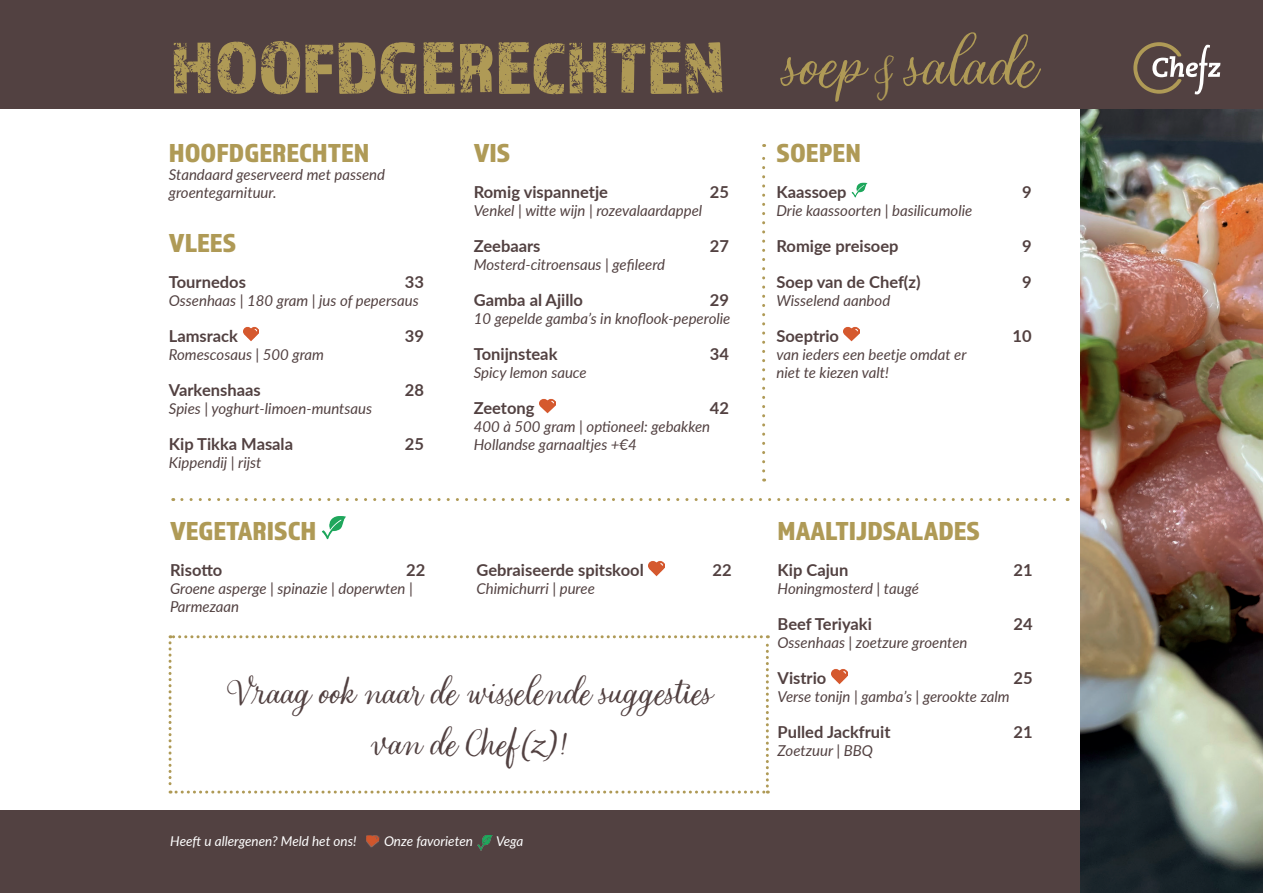
<style>
.page{position:relative;width:1263px;height:893px;background:#fff}
.page>*{position:absolute;margin:0;border:0;box-sizing:border-box;transform-origin:0 0}
.t1{font:75px "Almaq Rough";color:#af9a56}
.t2{font:75px "Looking Flowers Script";color:#af9a56}
.t3{font:42px/51px "Looking Flowers Script";color:#524141;text-align:center}
.t4{font:27px "Almaq Refined";color:#af9a56}
.t5{font:700 16.5px "Lato";color:#524141}
.t6{font:italic 15px/18px "Lato";color:#524141}
.t7{font:italic 13.5px "Lato";color:#fff}
.s1{font-family:"Alana"}
.s2{font-size:48px}
</style>
<div class="page">
<div style="left:0;top:810px;width:1263px;height:83px;background:#524141"></div>
<img style="left:1081px;top:108px;width:182px;height:785px">
<div style="left:0;top:0;width:1263px;height:108px;background:#524141"></div>
<svg style="left:169px;top:635px;width:600px;height:159px"></svg>
<svg style="left:1133px;top:42px;width:87px;height:52px"></svg>
<img style="left:243px;top:327px;width:16px;height:14px">
<img style="left:539px;top:399px;width:16px;height:15px">
<img style="left:851px;top:183px;width:16px;height:15px">
<img style="left:844px;top:327px;width:16px;height:15px">
<img style="left:831px;top:669px;width:16px;height:15px">
<svg style="left:182px;top:498px;width:886px;height:3px"></svg>
<img style="left:322px;top:516px;width:24px;height:24px">
<img style="left:649px;top:561px;width:15px;height:15px">
<svg style="left:762px;top:144px;width:3px;height:327px"></svg>
<img style="left:366px;top:835px;width:14px;height:13px">
<img style="left:477px;top:835px;width:16px;height:15px">
<h1 class="t1" style="left:171px;top:23px;width:556px">HOOFDGERECHTEN</h1>
<h3 class="t4" style="left:169px;top:137px;width:202px">HOOFDGERECHTEN</h3>
<p class="t6" style="left:169px;top:165px;width:218px">Standaard geserveerd met passend groentegarnituur.</p>
<h3 class="t4" style="left:169px;top:227px;width:69px">VLEES</h3>
<p class="t5" style="left:169px;top:270px;width:79px">Tournedos</p>
<p class="t5" style="left:405px;top:270px;width:21px">33</p>
<p class="t6" style="left:169px;top:291px;width:251px">Ossenhaas | 180 gram | jus of pepersaus</p>
<p class="t5" style="left:169px;top:324px;width:71px">Lamsrack</p>
<p class="t5" style="left:405px;top:324px;width:21px">39</p>
<p class="t6" style="left:169px;top:345px;width:157px">Romescosaus | 500 gram</p>
<p class="t5" style="left:169px;top:378px;width:93px">Varkenshaas</p>
<p class="t5" style="left:405px;top:378px;width:21px">28</p>
<p class="t6" style="left:169px;top:399px;width:205px">Spies | yoghurt-limoen-muntsaus</p>
<p class="t5" style="left:169px;top:432px;width:126px">Kip Tikka Masala</p>
<p class="t5" style="left:405px;top:432px;width:21px">25</p>
<p class="t6" style="left:169px;top:453px;width:94px">Kippendij | rijst</p>
<h3 class="t4" style="left:170px;top:515px;width:148px">VEGETARISCH</h3>
<p class="t5" style="left:170px;top:558px;width:54px">Risotto</p>
<p class="t5" style="left:406px;top:558px;width:21px">22</p>
<p class="t6" style="left:170px;top:579px;width:244px">Groene asperge | spinazie | doperwten |<br>Parmezaan</p>
<h3 class="t4" style="left:474px;top:137px;width:38px">VIS</h3>
<p class="t5" style="left:474px;top:180px;width:136px">Romig vispannetje</p>
<p class="t5" style="left:710px;top:180px;width:21px">25</p>
<p class="t6" style="left:474px;top:201px;width:230px">Venkel | witte wijn | rozevalaardappel</p>
<p class="t5" style="left:474px;top:234px;width:68px">Zeebaars</p>
<p class="t5" style="left:710px;top:234px;width:21px">27</p>
<p class="t6" style="left:474px;top:255px;width:193px">Mosterd-citroensaus | gefileerd</p>
<p class="t5" style="left:474px;top:288px;width:111px">Gamba al Ajillo</p>
<p class="t5" style="left:710px;top:288px;width:21px">29</p>
<p class="t6" style="left:474px;top:309px;width:258px">10 gepelde gamba’s in knoflook-peperolie</p>
<p class="t5" style="left:474px;top:342px;width:85px">Tonijnsteak</p>
<p class="t5" style="left:710px;top:342px;width:21px">34</p>
<p class="t6" style="left:474px;top:363px;width:115px">Spicy lemon sauce</p>
<p class="t5" style="left:474px;top:396px;width:62px">Zeetong</p>
<p class="t5" style="left:710px;top:396px;width:21px">42</p>
<p class="t6" style="left:474px;top:417px;width:238px">400 à 500 gram | optioneel: gebakken<br>Hollandse garnaaltjes +€4</p>
<p class="t5" style="left:476px;top:558px;width:169px">Gebraiseerde spitskool</p>
<p class="t5" style="left:712px;top:558px;width:21px">22</p>
<p class="t6" style="left:476px;top:579px;width:120px">Chimichurri | puree</p>
<h2 class="t3" style="left:225px;top:663px;width:488px">Vraag ook naar de wisselende suggesties van de Chef(<span class="s1">z</span>)!</h2>
<p class="t7" style="left:170px;top:831px;width:188px">Heeft u allergenen? Meld het ons!</p>
<p class="t7" style="left:384px;top:831px;width:90px">Onze favorieten</p>
<p class="t7" style="left:496px;top:831px;width:29px">Vega</p>
<h1 class="t2" style="left:781px;top:14px;width:256px">soep <span class="s2">&amp;</span> salade</h1>
<h3 class="t4" style="left:776px;top:137px;width:86px">SOEPEN</h3>
<p class="t5" style="left:776px;top:180px;width:72px">Kaassoep</p>
<p class="t5" style="left:1022px;top:180px;width:11px">9</p>
<p class="t6" style="left:776px;top:201px;width:197px">Drie kaassoorten | basilicumolie</p>
<p class="t5" style="left:776px;top:234px;width:124px">Romige preisoep</p>
<p class="t5" style="left:1022px;top:234px;width:11px">9</p>
<p class="t5" style="left:776px;top:270px;width:146px">Soep van de Chef(z)</p>
<p class="t5" style="left:1022px;top:270px;width:11px">9</p>
<p class="t6" style="left:776px;top:291px;width:115px">Wisselend aanbod</p>
<p class="t5" style="left:776px;top:324px;width:64px">Soeptrio</p>
<p class="t5" style="left:1012px;top:324px;width:21px">10</p>
<p class="t6" style="left:776px;top:345px;width:192px">van ieders een beetje omdat er niet te kiezen valt!</p>
<h3 class="t4" style="left:778px;top:515px;width:204px">MAALTIJDSALADES</h3>
<p class="t5" style="left:778px;top:558px;width:72px">Kip Cajun</p>
<p class="t5" style="left:1013px;top:558px;width:21px">21</p>
<p class="t6" style="left:778px;top:579px;width:143px">Honingmosterd | taugé</p>
<p class="t5" style="left:778px;top:612px;width:96px">Beef Teriyaki</p>
<p class="t5" style="left:1014px;top:612px;width:21px">24</p>
<p class="t6" style="left:778px;top:633px;width:191px">Ossenhaas | zoetzure groenten</p>
<p class="t5" style="left:778px;top:666px;width:50px">Vistrio</p>
<p class="t5" style="left:1013px;top:666px;width:21px">25</p>
<p class="t6" style="left:778px;top:687px;width:234px">Verse tonijn | gamba’s | gerookte zalm</p>
<p class="t5" style="left:778px;top:720px;width:115px">Pulled Jackfruit</p>
<p class="t5" style="left:1013px;top:720px;width:21px">21</p>
<p class="t6" style="left:778px;top:741px;width:97px">Zoetzuur | BBQ</p>
</div>
